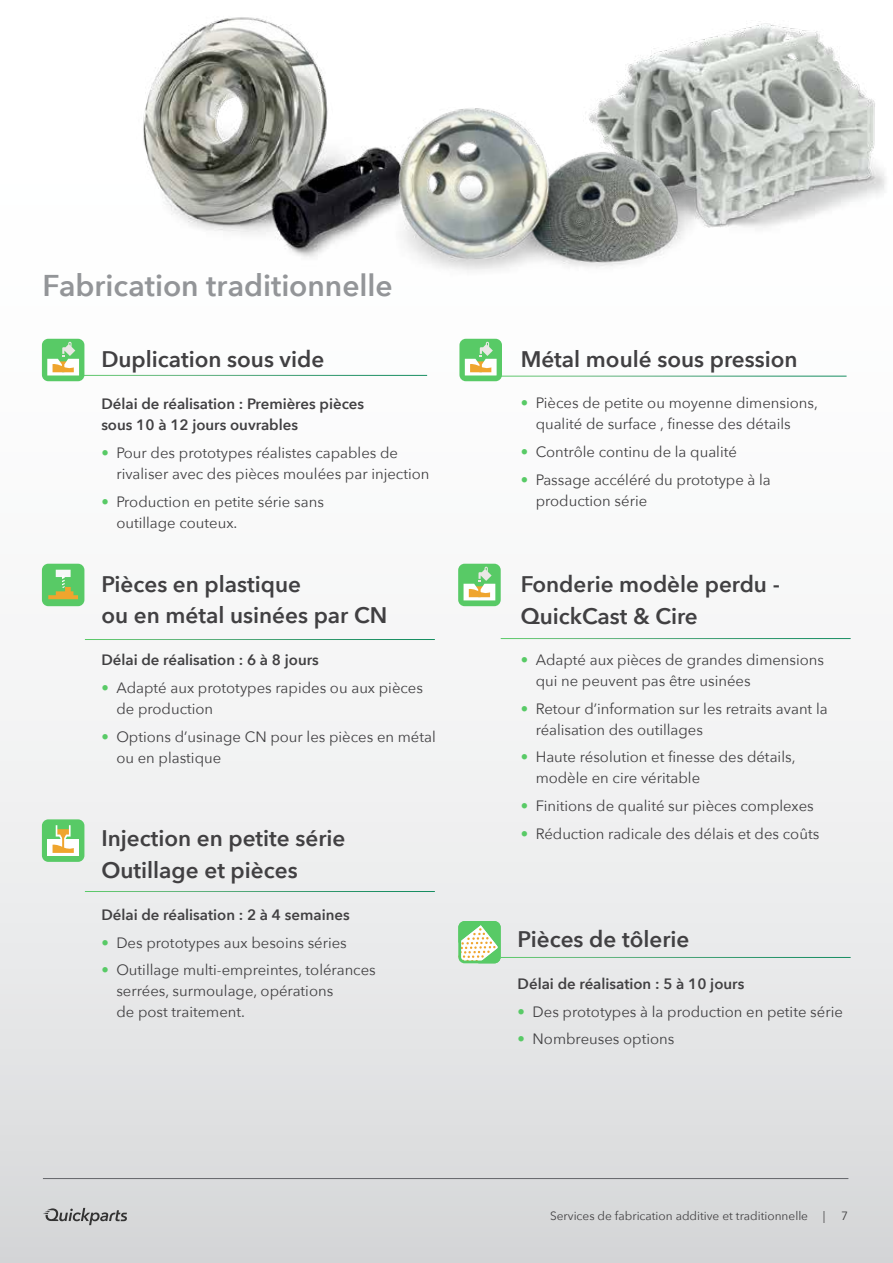
<style>
.page{position:relative;width:893px;height:1263px;background:#fff}
.page>*{position:absolute;margin:0;border:0;box-sizing:border-box;transform-origin:0 0}
.t1{font:600 30px "Avenir Next";color:#939598}
.t2{font:600 22.5px/31.5px "Avenir Next";color:#414042}
.t3{font:15px/21px "Avenir Next";color:#414042}
.t4{font:600 15px/21px "Avenir Next";color:#414042}
.t5{font:12px "Avenir Next";color:#414042}
.s1{color:#58ca66}
</style>
<div class="page">
<div style="left:0;top:0;width:893px;height:1263px;background:linear-gradient(to bottom,#fff,#dddee0)"></div>
<svg style="left:43px;top:1208px;width:84px;height:17px"></svg>
<hr style="left:43px;top:1178px;width:805px;height:1px;background:#626469">
<img style="left:530px;top:20px;width:363px;height:220px">
<div style="left:42px;top:339px;width:42px;height:42px;background:#58ca66;border-radius:6px"></div>
<svg style="left:47px;top:342px;width:32px;height:33px"></svg>
<svg style="left:42px;top:564px;width:42px;height:42px;background:#77c96b"></svg>
<div style="left:42px;top:819px;width:42px;height:43px;background:#58ca66;border-radius:6px"></div>
<div style="left:47px;top:839px;width:32px;height:17px;background:#fff"></div>
<svg style="left:53px;top:825px;width:21px;height:28px"></svg>
<svg style="left:458px;top:921px;width:43px;height:42px"></svg>
<div style="left:459px;top:339px;width:43px;height:42px;background:#58ca66;border-radius:6px"></div>
<svg style="left:465px;top:342px;width:32px;height:33px"></svg>
<div style="left:458px;top:564px;width:43px;height:42px;background:#58ca66;border-radius:6px"></div>
<svg style="left:464px;top:567px;width:31px;height:33px"></svg>
<img style="left:120px;top:0;width:305px;height:283px">
<hr style="left:82px;top:375px;width:345px;height:1px;background:#fff">
<hr style="left:497px;top:376px;width:350px;height:1px;background:#fff">
<hr style="left:501px;top:638px;width:350px;height:1px;background:#fff">
<hr style="left:501px;top:957px;width:350px;height:1px;background:#fff">
<hr style="left:85px;top:891px;width:350px;height:1px;background:#fff">
<hr style="left:85px;top:639px;width:350px;height:1px;background:#fff">
<img style="left:352px;top:65px;width:379px;height:231px">
<h1 class="t1" style="left:43px;top:259px;width:352px">Fabrication traditionnelle</h1>
<h2 class="t2" style="left:101px;top:343px;width:225px">Duplication sous vide</h2>
<p class="t4" style="left:101px;top:393px;width:264px">Délai de réalisation : Premières pièces sous 10 à 12 jours ouvrables</p>
<p class="t3" style="left:116px;top:441px;width:315px;text-indent:-15px"><span class="s1">•</span> Pour des prototypes réalistes capables de rivaliser avec des pièces moulées par injection</p>
<p class="t3" style="left:116px;top:490px;width:209px;text-indent:-15px"><span class="s1">•</span> Production en petite série sans outillage couteux.</p>
<h2 class="t2" style="left:101px;top:567px;width:287px">Pièces en plastique<br>ou en métal usinées par CN</h2>
<p class="t4" style="left:101px;top:649px;width:219px">Délai de réalisation : 6 à 8 jours</p>
<p class="t3" style="left:116px;top:677px;width:308px;text-indent:-15px"><span class="s1">•</span> Adapté aux prototypes rapides ou aux pièces de production</p>
<p class="t3" style="left:116px;top:726px;width:321px;text-indent:-15px"><span class="s1">•</span> Options d’usinage CN pour les pièces en métal ou en plastique</p>
<h2 class="t2" style="left:101px;top:822px;width:246px">Injection en petite série<br>Outillage et pièces</h2>
<p class="t4" style="left:101px;top:904px;width:250px">Délai de réalisation : 2 à 4 semaines</p>
<p class="t3" style="left:101px;top:931px;width:247px"><span class="s1">•</span> Des prototypes aux besoins séries</p>
<p class="t3" style="left:116px;top:959px;width:261px;text-indent:-15px"><span class="s1">•</span> Outillage multi-empreintes, tolérances serrées, surmoulage, opérations<br>de post traitement.</p>
<h2 class="t2" style="left:521px;top:343px;width:278px">Métal moulé sous pression</h2>
<p class="t3" style="left:536px;top:392px;width:284px;text-indent:-15px"><span class="s1">•</span> Pièces de petite ou moyenne dimensions, qualité de surface , finesse des détails</p>
<p class="t3" style="left:521px;top:440px;width:218px"><span class="s1">•</span> Contrôle continu de la qualité</p>
<p class="t3" style="left:536px;top:468px;width:237px;text-indent:-15px"><span class="s1">•</span> Passage accéléré du prototype à la production série</p>
<h2 class="t2" style="left:521px;top:568px;width:261px">Fonderie modèle perdu -<br>QuickCast &amp; Cire</h2>
<p class="t3" style="left:536px;top:648px;width:290px;text-indent:-15px"><span class="s1">•</span> Adapté aux pièces de grandes dimensions qui ne peuvent pas être usinées</p>
<p class="t3" style="left:536px;top:697px;width:294px;text-indent:-15px"><span class="s1">•</span> Retour d’information sur les retraits avant la réalisation des outillages</p>
<p class="t3" style="left:536px;top:746px;width:261px;text-indent:-15px"><span class="s1">•</span> Haute résolution et finesse des détails, modèle en cire véritable</p>
<p class="t3" style="left:521px;top:795px;width:295px"><span class="s1">•</span> Finitions de qualité sur pièces complexes</p>
<p class="t3" style="left:521px;top:822px;width:300px"><span class="s1">•</span> Réduction radicale des délais et des coûts</p>
<h2 class="t2" style="left:518px;top:922px;width:173px">Pièces de tôlerie</h2>
<p class="t4" style="left:518px;top:973px;width:228px">Délai de réalisation : 5 à 10 jours</p>
<p class="t3" style="left:518px;top:1000px;width:327px"><span class="s1">•</span> Des prototypes à la production en petite série</p>
<p class="t3" style="left:518px;top:1028px;width:158px"><span class="s1">•</span> Nombreuses options</p>
<p class="t5" style="left:550px;top:1205px;width:277px">Services de fabrication additive et traditionnelle |</p>
<p class="t5" style="left:841px;top:1206px;width:8px">7</p>
</div>
